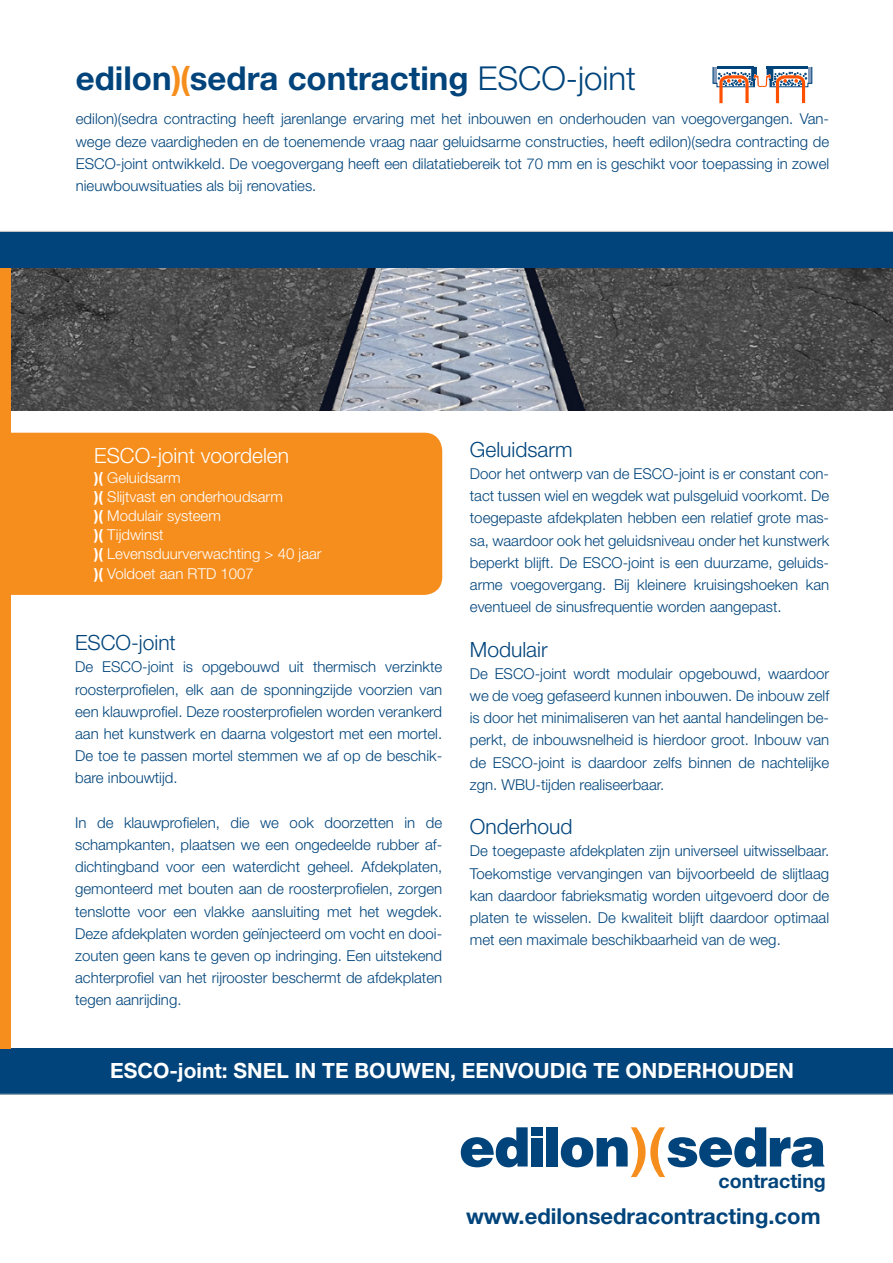
<style>
.page{position:relative;width:893px;height:1263px;background:#fff}
.page>*{position:absolute;margin:0;border:0;box-sizing:border-box;transform-origin:0 0}
.t1{font:700 33px "Helvetica Neue";color:#00447b}
.t2{font:700 22.05px "Helvetica Neue";color:#00447b}
.t3{font:700 21px "Helvetica Neue";color:#fff}
.t4{font:300 21px "Helvetica Neue";color:#00447b}
.t5{font:300 21px "Helvetica Neue";color:#fff}
.t6{font:700 19.65px "Helvetica Neue";color:#00447b}
.t7{font:300 15px/22.2px "Helvetica Neue";color:#00447b;text-align:justify}
.t8{font:300 15px "Helvetica Neue";color:#fff}
.s1{color:#f68e1e}
.s2{font-weight:300}
.s3{font-weight:700}
</style>
<div class="page">
<img style="left:0;top:267px;width:893px;height:143px">
<div style="left:0;top:1048px;width:893px;height:46px;background:#00447b"></div>
<div style="left:0;top:232px;width:893px;height:35px;background:#00447b"></div>
<hr style="left:0;top:231px;width:893px;height:1px;background:#bcbdc0">
<hr style="left:0;top:1094px;width:893px;height:1px;background:#bcbdc0">
<div style="left:0;top:268px;width:11px;height:780px;background:#f68e1e"></div>
<div style="left:11px;top:433px;width:431px;height:162px;background:#f68e1e"></div>
<svg style="left:461px;top:1127px;width:67px;height:40px"></svg>
<div style="left:531px;top:1127px;width:12px;height:8px;background:#00447b"></div>
<div style="left:531px;top:1138px;width:12px;height:28px;background:#00447b"></div>
<div style="left:546px;top:1127px;width:11px;height:39px;background:#00447b"></div>
<svg style="left:561px;top:1127px;width:263px;height:50px"></svg>
<svg style="left:712px;top:66px;width:101px;height:37px"></svg>
<p class="t1" style="left:76px;top:58px;width:562px">edilon<span class="s1">)(</span>sedra contracting <span class="s2">ESCO-joint</span></p>
<p class="t7" style="left:76px;top:108px;width:755px">edilon)(sedra contracting heeft jarenlange ervaring met het inbouwen en onderhouden van voegovergangen. Van&shy;wege deze vaardigheden en de toenemende vraag naar geluidsarme constructies, heeft edilon)(sedra contracting de ESCO-joint ontwikkeld. De voegovergang heeft een dilatatiebereik tot 70 mm en is geschikt voor toepassing in zowel nieuwbouwsituaties als bij renovaties.</p>
<p class="t5" style="left:94px;top:443px;width:196px">ESCO-joint voordelen</p>
<p class="t8" style="left:94px;top:468px;width:88px"><span class="s3">)(</span> Geluidsarm</p>
<p class="t8" style="left:94px;top:487px;width:190px"><span class="s3">)(</span> Slijtvast en onderhoudsarm</p>
<p class="t8" style="left:94px;top:506px;width:128px"><span class="s3">)(</span> Modulair systeem</p>
<p class="t8" style="left:94px;top:526px;width:71px"><span class="s3">)(</span> Tijdwinst</p>
<p class="t8" style="left:94px;top:545px;width:229px"><span class="s3">)(</span> Levensduurverwachting &gt; 40 jaar</p>
<p class="t8" style="left:94px;top:564px;width:161px"><span class="s3">)(</span> Voldoet aan RTD 1007</p>
<p class="t4" style="left:75px;top:630px;width:102px">ESCO-joint</p>
<p class="t7" style="left:75px;top:656px;width:369px">De ESCO-joint is opgebouwd uit thermisch verzinkte roosterprofielen, elk aan de sponningzijde voorzien van een klauwprofiel. Deze roosterprofielen worden verankerd aan het kunstwerk en daarna volgestort met een mortel.<br>De toe te passen mortel stemmen we af op de beschik&shy;bare inbouwtijd.</p>
<p class="t7" style="left:75px;top:811px;width:369px">In de klauwprofielen, die we ook doorzetten in de schampkanten, plaatsen we een ongedeelde rubber af&shy;dichtingband voor een waterdicht geheel. Afdekplaten, gemonteerd met bouten aan de roosterprofielen, zorgen tenslotte voor een vlakke aansluiting met het wegdek.<br>Deze afdekplaten worden geïnjecteerd om vocht en dooi&shy;zouten geen kans te geven op indringing. Een uitstekend achterprofiel van het rijrooster beschermt de afdekplaten tegen aanrijding.</p>
<p class="t4" style="left:470px;top:436px;width:104px">Geluidsarm</p>
<p class="t7" style="left:470px;top:462px;width:361px">Door het ontwerp van de ESCO-joint is er constant con&shy;tact tussen wiel en wegdek wat pulsgeluid voorkomt. De toegepaste afdekplaten hebben een relatief grote mas&shy;sa, waardoor ook het geluidsniveau onder het kunstwerk beperkt blijft. De ESCO-joint is een duurzame, geluids&shy;arme voegovergang. Bij kleinere kruisingshoeken kan eventueel de sinusfrequentie worden aangepast.</p>
<p class="t4" style="left:470px;top:636px;width:79px">Modulair</p>
<p class="t7" style="left:470px;top:662px;width:361px">De ESCO-joint wordt modulair opgebouwd, waardoor we de voeg gefaseerd kunnen inbouwen. De inbouw zelf is door het minimaliseren van het aantal handelingen be&shy;perkt, de inbouwsnelheid is hierdoor groot. Inbouw van de ESCO-joint is daardoor zelfs binnen de nachtelijke zgn. WBU-tijden realiseerbaar.</p>
<p class="t4" style="left:470px;top:814px;width:104px">Onderhoud</p>
<p class="t7" style="left:470px;top:839px;width:361px">De toegepaste afdekplaten zijn universeel uitwisselbaar.<br>Toekomstige vervangingen van bijvoorbeeld de slijtlaag kan daardoor fabrieksmatig worden uitgevoerd door de platen te wisselen. De kwaliteit blijft daardoor optimaal met een maximale beschikbaarheid van de weg.</p>
<p class="t3" style="left:110px;top:1058px;width:685px">ESCO-joint: SNEL IN TE BOUWEN, EENVOUDIG TE ONDERHOUDEN</p>
<p class="t6" style="left:718px;top:1168px;width:109px">contracting</p>
<p class="t2" style="left:466px;top:1202px;width:356px">www.edilonsedracontracting.com</p>
</div>
